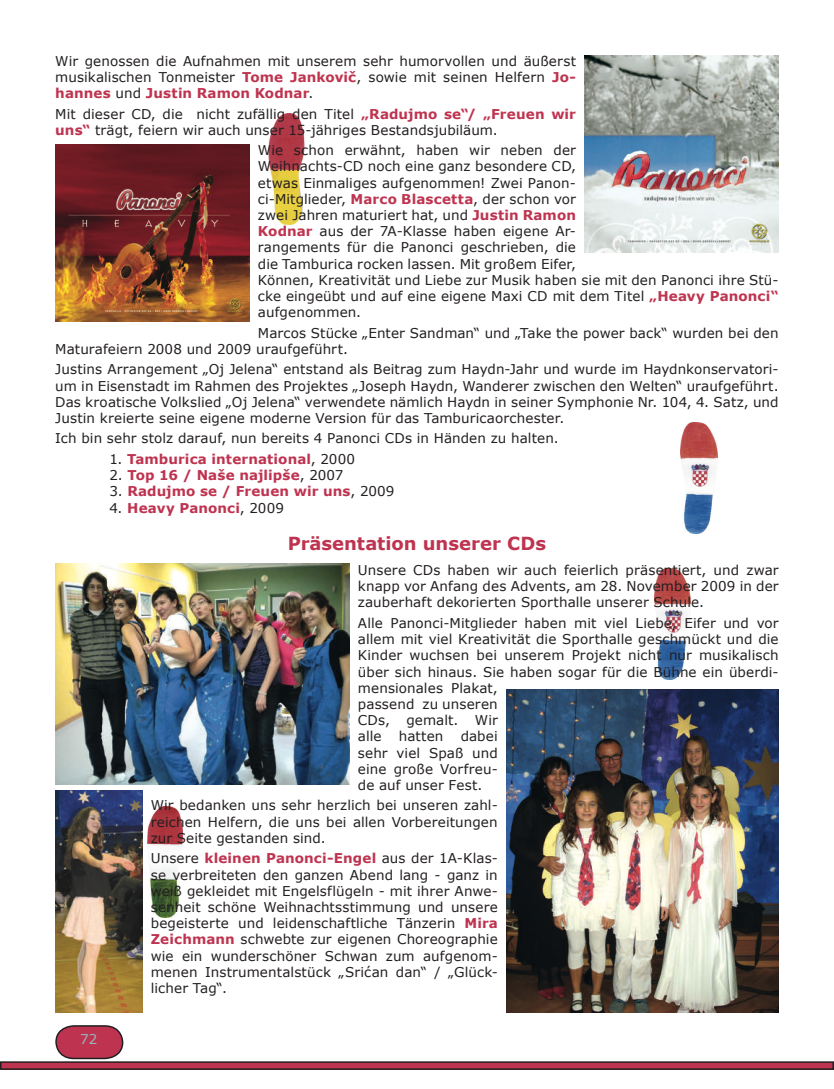
<style>
.page{position:relative;width:834px;height:1089px;background:#fff}
.page>*{position:absolute;margin:0;border:0;box-sizing:border-box;transform-origin:0 0}
.t1{font:700 18px "Verdana";color:#be3450}
.t2{font:13.5px/16.2px "Verdana";letter-spacing:.005em;color:#231f20;text-align:justify}
.t3{font:700 13.5px "Verdana";letter-spacing:.005em;color:#be3450}
.t4{font:13.5px "Verdana";color:#9bb4bd}
.s1{font-weight:700;color:#be3450}
.s2{font-weight:400;color:#231f20}
</style>
<div class="page">
<div style="left:1px;top:1062px;width:832px;height:7px;background:#be3450"></div>
<div style="left:0;top:1061px;width:833px;height:8px;border:2px solid #231f20"></div>
<svg style="left:55px;top:1025px;width:69px;height:34px;background:#b54b60"></svg>
<img style="left:268px;top:114px;width:37px;height:110px">
<img style="left:680px;top:422px;width:37px;height:111px">
<img style="left:148px;top:806px;width:35px;height:111px">
<img style="left:654px;top:569px;width:36px;height:110px">
<img style="left:584px;top:55px;width:194px;height:197px">
<img style="left:55px;top:145px;width:194px;height:176px">
<img style="left:506px;top:689px;width:272px;height:323px">
<img style="left:55px;top:563px;width:294px;height:221px">
<img style="left:55px;top:790px;width:87px;height:222px">
<p class="t2" style="left:55px;top:52px;width:522px">Wir genossen die Aufnahmen mit unserem sehr humorvollen und äußerst musikalischen Tonmeister <span class="s1">Tome Jankovič</span>, sowie mit seinen Helfern <span class="s1">Jo&shy;hannes</span> und <span class="s1">Justin Ramon Kodnar</span>.</p>
<p class="t2" style="left:55px;top:105px;width:522px">Mit dieser CD, die nicht zufällig den Titel <span class="s1">„Radujmo se“/ „Freuen wir uns“</span> trägt, feiern wir auch unser 15-jähriges Bestandsjubiläum.</p>
<p class="t2" style="left:258px;top:142px;width:522px;text-align:left">Wie schon erwähnt, haben wir neben der<br>Weihnachts-CD noch eine ganz besondere CD,<br>etwas Einmaliges aufgenommen! Zwei Panon-<br>ci-Mitglieder, <span class="s1">Marco Blascetta</span>, der schon vor<br>zwei Jahren maturiert hat, und <span class="s1">Justin Ramon<br>Kodnar</span> aus der 7A-Klasse haben eigene Ar-<br>rangements für die Panonci geschrieben, die<br>die Tamburica rocken lassen. Mit großem Eifer,<br>Können, Kreativität und Liebe zur Musik haben sie mit den Panonci ihre Stü&shy;cke eingeübt und auf eine eigene Maxi CD mit dem Titel <span class="s1">„Heavy Panonci“ </span>aufgenommen.</p>
<p class="t2" style="left:55px;top:324px;width:724px;text-indent:202px">Marcos Stücke „Enter Sandman“ und „Take the power back“ wurden bei den<br>Maturafeiern 2008 und 2009 uraufgeführt.</p>
<p class="t2" style="left:55px;top:361px;width:724px">Justins Arrangement „Oj Jelena“ entstand als Beitrag zum Haydn-Jahr und wurde im Haydnkonservatori&shy;um in Eisenstadt im Rahmen des Projektes „Joseph Haydn, Wanderer zwischen den Welten“ uraufgeführt.<br>Das kroatische Volkslied „Oj Jelena“ verwendete nämlich Haydn in seiner Symphonie Nr. 104, 4. Satz, und Justin kreierte seine eigene moderne Version für das Tamburicaorchester.</p>
<p class="t2" style="left:55px;top:430px;width:504px">Ich bin sehr stolz darauf, nun bereits 4 Panonci CDs in Händen zu halten.</p>
<p class="t3" style="left:109px;top:450px;width:247px"><span class="s2">1.</span> Tamburica international<span class="s2">, 2000</span></p>
<p class="t3" style="left:109px;top:466px;width:235px"><span class="s2">2.</span> Top 16 / Naše najlipše<span class="s2">, 2007</span></p>
<p class="t3" style="left:109px;top:483px;width:286px"><span class="s2">3.</span> Radujmo se / Freuen wir uns<span class="s2">, 2009</span></p>
<p class="t3" style="left:109px;top:499px;width:176px"><span class="s2">4.</span> Heavy Panonci<span class="s2">, 2009</span></p>
<h1 class="t1" style="left:288px;top:532px;width:260px">Präsentation unserer CDs</h1>
<p class="t2" style="left:358px;top:561px;width:422px">Unsere CDs haben wir auch feierlich präsentiert, und zwar knapp vor Anfang des Advents, am 28. November 2009 in der zauberhaft dekorierten Sporthalle unserer Schule.</p>
<p class="t2" style="left:358px;top:614px;width:422px;text-align:left">Alle Panonci-Mitglieder haben mit viel Liebe, Eifer und vor allem mit viel Kreativität die Sporthalle geschmückt und die Kinder wuchsen bei unserem Projekt nicht nur musikalisch über sich hinaus. Sie haben sogar für die Bühne ein überdi&shy;mensionales Plakat,<br>passend zu unseren<br>CDs, gemalt. Wir<br>alle</p>
<p class="t2" style="left:358px;top:728px;width:141px;text-indent:103px">dabei sehr viel Spaß und eine große Vorfreu&shy;de auf unser Fest.</p>
<p class="t2" style="left:151px;top:797px;width:348px">Wir bedanken uns sehr herzlich bei unseren zahl&shy;reichen Helfern, die uns bei allen Vorbereitungen zur Seite gestanden sind.</p>
<p class="t2" style="left:151px;top:850px;width:348px">Unsere <span class="s1">kleinen Panonci-Engel</span> aus der 1A-Klas&shy;se verbreiteten den ganzen Abend lang - ganz in weiß gekleidet mit Engelsflügeln - mit ihrer Anwe&shy;senheit schöne Weihnachtsstimmung und unsere begeisterte und leidenschaftliche Tänzerin <span class="s1">Mira Zeichmann</span> schwebte zur eigenen Choreographie wie ein wunderschöner Schwan zum aufgenom&shy;menen Instrumentalstück „Srićan dan“ / „Glück&shy;licher Tag“.</p>
<p class="t2" style="left:399px;top:728px;width:46px">hatten</p>
<p class="t4" style="left:80px;top:1030px;width:19px">72</p>
</div>
